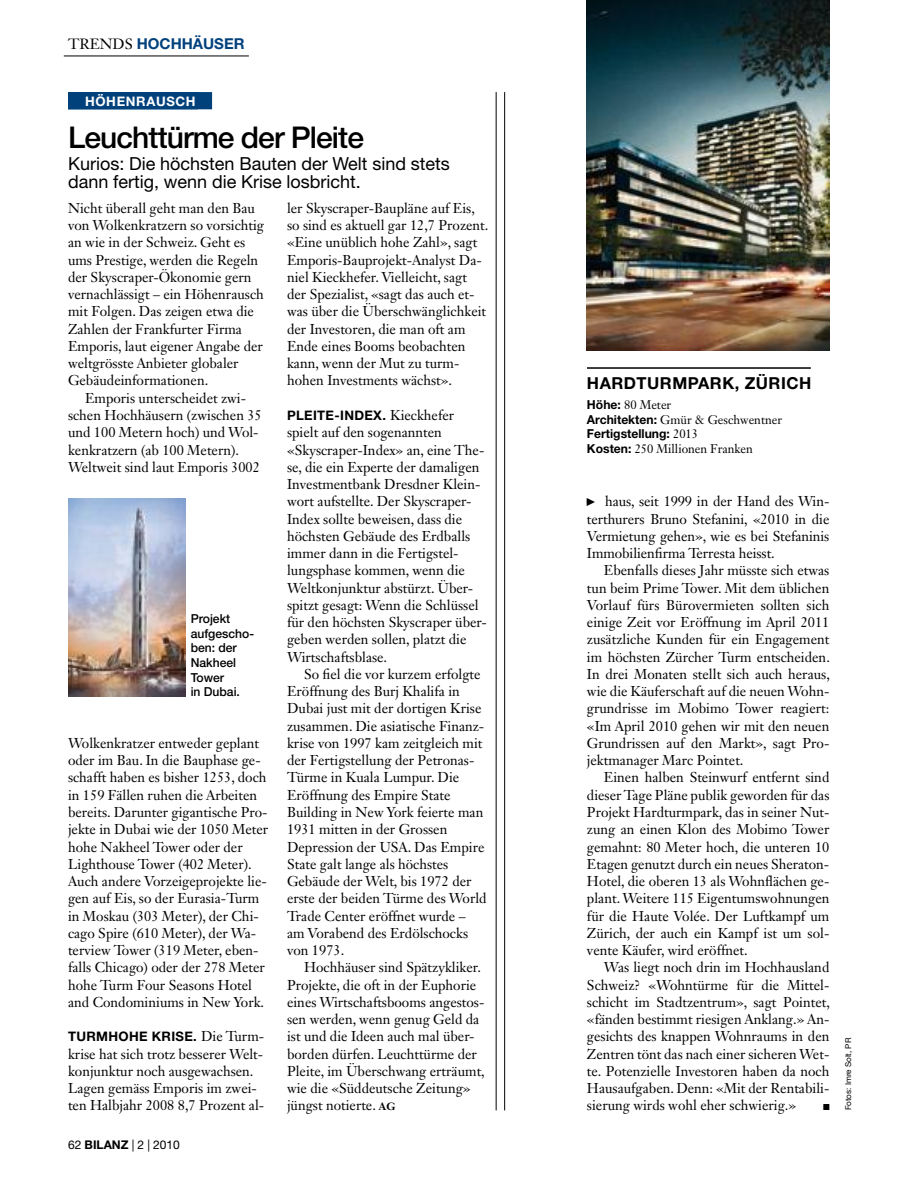
<style>
.page{position:relative;width:906px;height:1204px;background:#fff}
.page>*{position:absolute;margin:0;border:0;box-sizing:border-box;transform-origin:0 0}
.t1{font:500 30px "Helvetica Neue LT Std";letter-spacing:-.03em;color:#000}
.t2{font:18px/18px "Helvetica Neue LT Std";color:#000}
.t3{font:700 16.5px "Helvetica Neue LT Std";letter-spacing:.03em;color:#000}
.t4{font:700 15px "Helvetica Neue LT Std";color:#00417c}
.t5{font:14.7px "Janson Text LT Std";color:#000}
.t6{font:14.1px/17.2px "Janson Text LT Std";color:#000}
.t7{font:700 13.2px "Helvetica Neue LT Std";color:#fff}
.t8{font:700 13.2px "Helvetica Neue LT Std";color:#000}
.t9{font:12.3px/14.7px "Janson Text LT Std";color:#000}
.t10{font:500 12.3px/14.7px "Helvetica Neue LT Std";color:#000}
.t11{font:700 12.3px "Helvetica Neue LT Std";color:#000}
.t12{font:12px "Helvetica Neue LT Std";color:#000}
.t13{font:8.1px "Helvetica Neue LT Std";color:#000}
.t14{font:7.5px "Carta Std";color:#000}
.s1{font-family:"Janson Text LT Std";font-weight:400;font-size:14.7px;color:#000}
.s2{font-family:"Helvetica Neue LT Std";font-weight:700;font-size:13.2px}
.s3{font-weight:700}
.s4{font-weight:700;font-size:10.5px}
.s5{font-family:"Helvetica Neue LT Std";font-weight:700}
.s6{font-family:"Janson Text LT Std";font-weight:400}
</style>
<div class="page">
<img style="left:587px;top:0;width:242px;height:351px">
<hr style="left:587px;top:367px;width:224px;height:2px;background:#000">
<hr style="left:496px;top:92px;width:1px;height:1018px;background:#000">
<hr style="left:504px;top:92px;width:1px;height:1018px;background:#000">
<div style="left:68px;top:92px;width:144px;height:17px;background:#00417c"></div>
<img style="left:68px;top:498px;width:117px;height:198px">
<hr style="left:64px;top:56px;width:185px;height:1px;background:#000">
<p class="t5" style="left:68px;top:35px;width:12px">tre</p>
<p class="t4" style="left:100px;top:35px;width:72px"><span class="s1">nds</span> HOCHH</p>
<p class="t4" style="left:193px;top:35px;width:22px">ÄUSER</p>
<p class="t7" style="left:85px;top:93px;width:32px">HÖHENRAUSCH</p>
<h1 class="t1" style="left:68px;top:119px;width:297px">Leuchttürme der Pleite</h1>
<p class="t2" style="left:68px;top:155px;width:383px">Kurios: Die höchsten Bauten der Welt sind stets dann fertig, wenn die Krise losbricht.</p>
<p class="t7" style="left:85px;top:93px;width:20px">BALKENTITEL</p>
<p class="t6" style="left:68px;top:199px;width:198px">Nicht überall geht man den Bau von Wolkenkratzern so vorsichtig an wie in der Schweiz. Geht es ums Prestige, werden die Regeln der Skyscraper-Ökonomie gern vernachlässigt – ein Höhenrausch mit Folgen. Das zeigen etwa die<br>Zahlen der Frankfurter Firma<br>Emporis, laut eigener Angabe der weltgrösste Anbieter globaler<br>Gebäudeinformationen.</p>
<p class="t6" style="left:68px;top:389px;width:195px;text-indent:17px">Emporis unterscheidet zwi&shy;schen Hochhäusern (zwischen 35 und 100 Metern hoch) und Wol&shy;kenkratzern (ab 100 Metern).<br>Weltweit sind laut Emporis 3002</p>
<p class="t10" style="left:191px;top:611px;width:65px">Projekt aufgescho&shy;ben: der<br>Nakheel<br>Tower<br>in Dubai.</p>
<p class="t6" style="left:68px;top:734px;width:202px">Wolkenkratzer entweder geplant oder im Bau. In die Bauphase ge&shy;schafft haben es bisher 1253, doch in 159 Fällen ruhen die Arbeiten bereits. Darunter gigantische Pro&shy;jekte in Dubai wie der 1050 Meter hohe Nakheel Tower oder der<br>Lighthouse Tower (402 Meter).<br>Auch andere Vorzeigeprojekte lie&shy;gen auf Eis, so der Eurasia-Turm in Moskau (303 Meter), der Chi&shy;cago Spire (610 Meter), der Wa&shy;terview Tower (319 Meter, eben&shy;falls Chicago) oder der 278 Meter hohe Turm Four Seasons Hotel and Condominiums in New York.</p>
<p class="t8" style="left:68px;top:1028px;width:11px">TURMH</p>
<p class="t8" style="left:119px;top:1028px;width:43px">OHE KRISE</p>
<p class="t6" style="left:68px;top:1027px;width:198px;text-indent:125px"><span class="s2">.</span> Die Turm&shy;krise hat sich trotz besserer Welt&shy;konjunktur noch ausgewachsen.<br>Lagen gemäss Emporis im zwei&shy;ten Halbjahr 2008 8,7 Prozent al-</p>
<p class="t12" style="left:68px;top:1137px;width:113px">62 <span class="s3">BILANZ</span> | 2 | 2010</p>
<p class="t6" style="left:287px;top:199px;width:203px">ler Skyscraper-Baupläne auf Eis, so sind es aktuell gar 12,7 Prozent. «Eine unüblich hohe Zahl», sagt<br>Emporis-Bauprojekt-Analyst Da&shy;niel Kieckhefer. Vielleicht, sagt der Spezialist, «sagt das auch et&shy;was über die Überschwänglichkeit der Investoren, die man oft am<br>Ende eines Booms beobachten kann, wenn der Mut zu turm&shy;hohen Investments wächst».</p>
<p class="t8" style="left:287px;top:407px;width:9px">PLEITE</p>
<p class="t6" style="left:287px;top:406px;width:201px;text-indent:47px"><span class="s2">-IN DEX.</span> Kieckhefer spielt auf den sogenannten «Skyscraper-Index» an, eine The&shy;se, die ein Experte der damaligen<br>Investmentbank Dresdner Klein&shy;wort aufstellte. Der Skyscraper-<br>Index sollte beweisen, dass die höchsten Gebäude des Erdballs immer dann in die Fertigstel&shy;lungsphase kommen, wenn die<br>Weltkonjunktur abstürzt. Über&shy;spitzt gesagt: Wenn die Schlüssel für den höchsten Skyscraper über&shy;geben werden sollen, platzt die<br>Wirtschaftsblase.</p>
<p class="t6" style="left:287px;top:665px;width:201px;text-indent:17px">So fiel die vor kurzem erfolgte<br>Eröffnung des Burj Khalifa in<br>Dubai just mit der dortigen Krise zusammen. Die asiatische Finanz&shy;krise von 1997 kam zeitgleich mit der Fertigstellung der Petronas-<br>Türme in Kuala Lumpur. Die<br>Eröffnung des Empire State<br>Building in New York feierte man<br>1931 mitten in der Grossen<br>Depression der USA. Das Empire<br>State galt lange als höchstes<br>Gebäude der Welt, bis 1972 der erste der beiden Türme des World<br>Trade Center eröffnet wurde – am Vorabend des Erdölschocks von 1973.</p>
<p class="t6" style="left:287px;top:958px;width:199px;text-indent:17px">Hochhäuser sind Spätzykliker.<br>Projekte, die oft in der Euphorie eines Wirtschaftsbooms angestos&shy;sen werden, wenn genug Geld da ist und die Ideen auch mal über&shy;borden dürfen. Leuchttürme der<br>Pleite, im Überschwang erträumt, wie die «Süddeutsche Zeitung» jüngst notierte. <span class="s4">ag</span></p>
<p class="t3" style="left:587px;top:373px;width:63px">HAR DTURM</p>
<p class="t3" style="left:688px;top:373px;width:24px">PARK</p>
<p class="t3" style="left:734px;top:373px;width:45px">, ZÜRICH</p>
<p class="t9" style="left:587px;top:397px;width:197px"><span class="s5">HÖHE:</span> 80 Meter<br><span class="s5">ARCHITEKTEN:</span> Gmür &amp; Geschwentner</p>
<p class="t11" style="left:587px;top:426px;width:113px">FERTIGSTELLUNG: <span class="s6">2013</span></p>
<p class="t9" style="left:587px;top:441px;width:167px"><span class="s5">KOSTEN:</span> 250 Millionen Franken</p>
<p class="t6" style="left:587px;top:492px;width:244px;text-align:justify;text-indent:18px">haus, seit 1999 in der Hand des Win&shy;terthurers Bruno Stefanini, «2010 in die Vermietung gehen», wie es bei Stefaninis Immobilienfirma Terresta heisst.</p>
<p class="t6" style="left:587px;top:561px;width:244px;text-align:justify;text-indent:17px">Ebenfalls dieses Jahr müsste sich etwas tun beim Prime Tower. Mit dem üblichen Vorlauf fürs Bürovermieten sollten sich einige Zeit vor Eröffnung im April 2011 zusätzliche Kunden für ein Engagement im höchsten Zürcher Turm entscheiden.<br>In drei Monaten stellt sich auch heraus, wie die Käuferschaft auf die neuen Wohn&shy;grundrisse im Mobimo Tower reagiert: «Im April 2010 gehen wir mit den neuen Grundrissen auf den Markt», sagt Pro&shy;jektmanager Marc Pointet.</p>
<p class="t6" style="left:587px;top:768px;width:244px;text-align:justify;text-indent:17px">Einen halben Steinwurf entfernt sind dieser Tage Pläne publik geworden für das Projekt Hardturmpark, das in seiner Nut&shy;zung an einen Klon des Mobimo Tower gemahnt: 80 Meter hoch, die unteren 10<br>Etagen genutzt durch ein neues Sheraton-Hotel, die oberen 13 als Wohnflächen ge&shy;plant. Weitere 115 Eigentumswohnungen für die Haute Volée. Der Luftkampf um Zürich, der auch ein Kampf ist um sol&shy;vente Käufer, wird eröffnet.</p>
<p class="t6" style="left:587px;top:958px;width:244px;text-align:justify;text-indent:17px">Was liegt noch drin im Hochhausland Schweiz? «Wohntürme für die Mittel&shy;schicht im Stadtzentrum», sagt Pointet, «fänden bestimmt riesigen Anklang.» An&shy;gesichts des knappen Wohnraums in den Zentren tönt das nach einer sicheren Wet&shy;te. Potenzielle Investoren haben da noch Hausaufgaben. Denn: «Mit der Rentabili&shy;sierung wirds wohl eher schwierig.»</p>
<p class="t14" style="left:587px;top:498px;width:10px">•</p>
<p class="t14" style="left:823px;top:1103px;width:8px">•</p>
<p class="t13" style="left:843px;top:1110px;width:74px;rotate:-90deg">Fotos: Imre Solt, PR</p>
</div>
